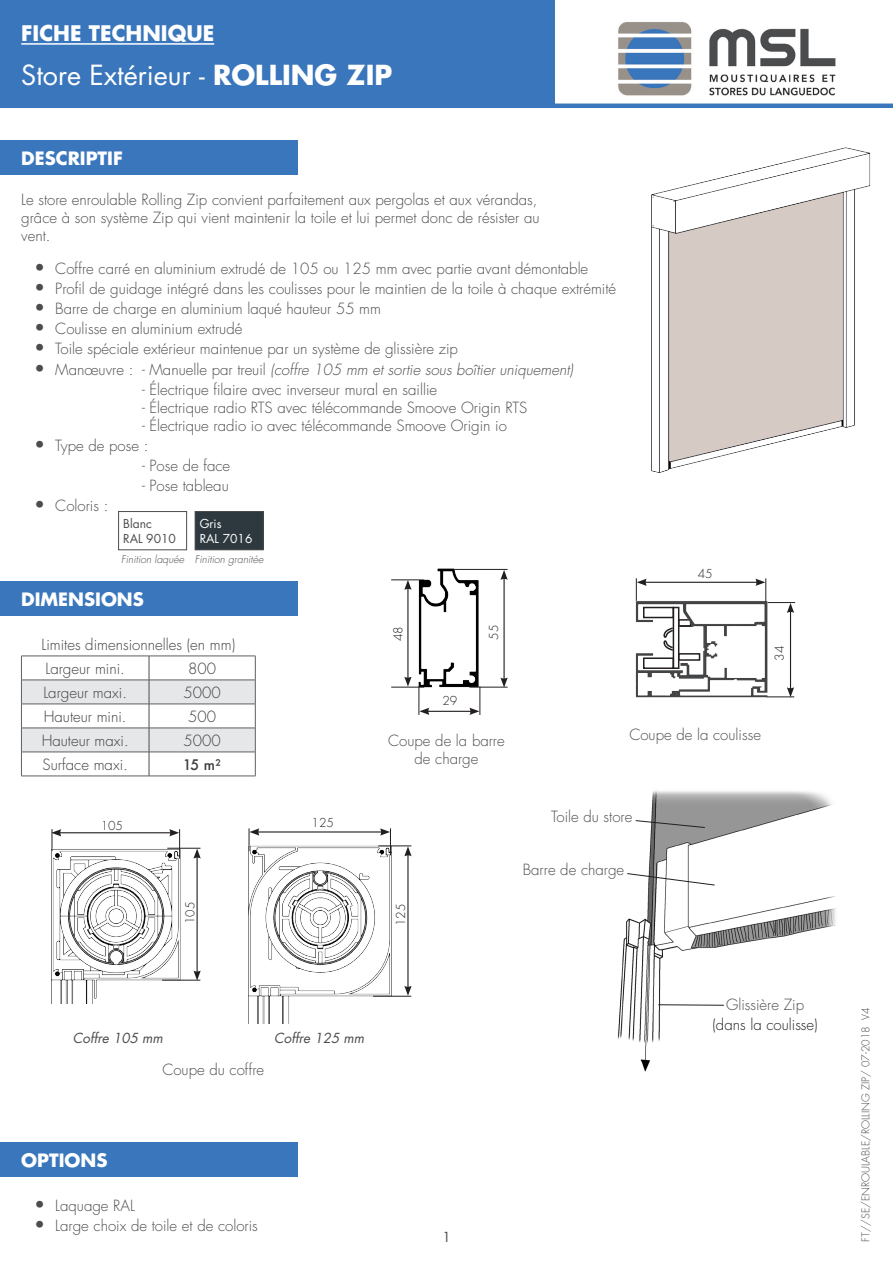
<style>
.page{position:relative;width:893px;height:1263px;background:#fff}
.page>*{position:absolute;margin:0;border:0;box-sizing:border-box;transform-origin:0 0}
.t1{font:27px "Futura LT";color:#fff}
.t2{font:700 21px "Futura";color:#fff}
.t3{font:700 18px "Futura";color:#fff}
.t4{font:300 15px/18px "Futura LT";color:#4b4c4d}
.t5{font:300 15px "Futura LT";color:#3e3e3f}
.t6{font:italic 300 15px "Futura LT";color:#4b4c4d}
.t7{font:300 15px "Futura LT";color:#231f20}
.t8{font:500 14.25px "Futura";color:#3e3e3f}
.Texte_tableau_noir_a{font:italic 13.5px "Futura LT";color:#4b4c4d}
.t9{font:13.5px "Futura LT";color:#4b4c4d}
.Style_de_paragraphe{font:300 12px "Futura LT";color:#231f20}
.t10{font:12px "Futura LT";color:#4b4c4d}
.t11{font:12px "Futura LT";color:#fff}
.t12{font:300 10.5px "Futura LT";color:#4b4c4d}
.Texte_tableau_noir_a-2{font:italic 300 10.5px "Futura LT";color:#4b4c4d}
.s1{font-family:"Futura";font-weight:700}
.s2{font-size:18px}
.s3{font-style:normal;font-size:18px}
.s4{font-style:normal}
</style>
<div class="page">
<div style="left:0;top:581px;width:298px;height:34px;background:#3976bc"></div>
<div style="left:0;top:140px;width:298px;height:34px;background:#3976bc"></div>
<img style="left:618px;top:22px;width:218px;height:74px">
<hr style="left:0;top:104px;width:893px;height:4px;background:#3976bc">
<div style="left:0;top:0;width:555px;height:107px;background:#3976bc"></div>
<div style="left:0;top:1142px;width:298px;height:34px;background:#3976bc"></div>
<img style="left:617px;top:791px;width:219px;height:281px">
<hr style="left:21px;top:43px;width:193px;height:2px;background:#fff">
<img style="left:651px;top:147px;width:220px;height:326px">
<svg style="left:658px;top:1004px;width:67px;height:2px"></svg>
<svg style="left:635px;top:820px;width:71px;height:8px"></svg>
<svg style="left:626px;top:873px;width:89px;height:13px"></svg>
<div style="left:118px;top:511px;width:69px;height:39px;border:1px solid #4b4c4d"></div>
<div style="left:195px;top:511px;width:68px;height:39px;background:#2d393f"></div>
<div style="left:195px;top:511px;width:69px;height:39px;border:1px solid #4b4c4d"></div>
<img style="left:635px;top:592px;width:152px;height:106px">
<hr style="left:644px;top:582px;width:114px;height:1px;background:#231f20">
<svg style="left:636px;top:578px;width:11px;height:24px"></svg>
<hr style="left:790px;top:611px;width:1px;height:79px;background:#231f20">
<svg style="left:755px;top:578px;width:40px;height:35px"></svg>
<svg style="left:767px;top:687px;width:27px;height:10px"></svg>
<hr style="left:454px;top:569px;width:54px;height:1px;background:#231f20">
<hr style="left:391px;top:579px;width:33px;height:1px;background:#231f20">
<img style="left:409px;top:568px;width:84px;height:124px">
<hr style="left:503px;top:577px;width:2px;height:103px;background:#231f20">
<svg style="left:500px;top:570px;width:8px;height:10px"></svg>
<svg style="left:500px;top:677px;width:8px;height:10px"></svg>
<hr style="left:469px;top:687px;width:39px;height:1px;background:#231f20">
<hr style="left:427px;top:711px;width:45px;height:1px;background:#231f20">
<svg style="left:469px;top:687px;width:11px;height:28px"></svg>
<svg style="left:419px;top:687px;width:10px;height:28px"></svg>
<hr style="left:407px;top:587px;width:1px;height:92px;background:#231f20">
<svg style="left:404px;top:580px;width:8px;height:10px"></svg>
<svg style="left:404px;top:677px;width:8px;height:10px"></svg>
<hr style="left:391px;top:687px;width:33px;height:1px;background:#231f20">
<img style="left:51px;top:846px;width:133px;height:158px">
<hr style="left:197px;top:856px;width:1px;height:117px;background:#231f20">
<svg style="left:193px;top:848px;width:8px;height:10px"></svg>
<svg style="left:193px;top:970px;width:8px;height:10px"></svg>
<hr style="left:167px;top:848px;width:33px;height:1px;background:#231f20">
<hr style="left:162px;top:980px;width:38px;height:1px;background:#231f20">
<hr style="left:59px;top:832px;width:113px;height:1px;background:#231f20">
<svg style="left:169px;top:829px;width:11px;height:29px"></svg>
<svg style="left:51px;top:829px;width:10px;height:22px"></svg>
<img style="left:248px;top:844px;width:146px;height:179px">
<hr style="left:407px;top:854px;width:2px;height:134px;background:#231f20">
<svg style="left:404px;top:846px;width:8px;height:10px"></svg>
<svg style="left:404px;top:986px;width:8px;height:10px"></svg>
<hr style="left:378px;top:845px;width:33px;height:1px;background:#231f20">
<hr style="left:373px;top:996px;width:38px;height:1px;background:#231f20">
<hr style="left:257px;top:831px;width:125px;height:1px;background:#231f20">
<svg style="left:380px;top:828px;width:11px;height:27px"></svg>
<svg style="left:249px;top:828px;width:10px;height:23px"></svg>
<hr style="left:21px;top:776px;width:128px;height:1px;background:#606063">
<hr style="left:149px;top:776px;width:106px;height:1px;background:#606063">
<svg style="left:21px;top:656px;width:235px;height:120px"></svg>
<p class="t2" style="left:21px;top:19px;width:194px">FICHE TECHNIQUE</p>
<p class="t1" style="left:21px;top:58px;width:372px">Store Extérieur - <span class="s1">ROLLING ZIP</span></p>
<p class="t3" style="left:21px;top:146px;width:103px">DESCRIPTIF</p>
<p class="t4" style="left:21px;top:191px;width:520px">Le store enroulable Rolling Zip convient parfaitement aux pergolas et aux vérandas, grâce à son système Zip qui vient maintenir la toile et lui permet donc de résister au vent.</p>
<p class="t4" style="left:34px;top:260px;width:556px"><span class="s2">•</span> Coffre carré en aluminium extrudé de 105 ou 125 mm avec partie avant démontable</p>
<p class="t4" style="left:34px;top:280px;width:584px"><span class="s2">•</span> Profil de guidage intégré dans les coulisses pour le maintien de la toile à chaque extrémité</p>
<p class="t4" style="left:34px;top:300px;width:348px"><span class="s2">•</span> Barre de charge en aluminium laqué hauteur 55 mm</p>
<p class="t4" style="left:34px;top:320px;width:210px"><span class="s2">•</span> Coulisse en aluminium extrudé</p>
<p class="t4" style="left:34px;top:340px;width:425px"><span class="s2">•</span> Toile spéciale extérieur maintenue par un système de glissière zip</p>
<p class="t6" style="left:34px;top:360px;width:541px"><span class="s3">•</span> <span class="s4">Manœuvre : - Manuelle par treuil</span> (coffre 105 mm et sortie sous boîtier uniquement)</p>
<p class="t4" style="left:142px;top:381px;width:297px">- Électrique filaire avec inverseur mural en saillie</p>
<p class="t4" style="left:142px;top:399px;width:387px">- Électrique radio RTS avec télécommande Smoove Origin RTS</p>
<p class="t4" style="left:142px;top:417px;width:366px">- Électrique radio io avec télécommande Smoove Origin io</p>
<p class="t4" style="left:34px;top:437px;width:116px"><span class="s2">•</span> Type de pose :</p>
<p class="t4" style="left:142px;top:457px;width:90px">- Pose de face</p>
<p class="t4" style="left:142px;top:477px;width:88px">- Pose tableau</p>
<p class="t4" style="left:34px;top:497px;width:76px"><span class="s2">•</span> Coloris :</p>
<p class="t10" style="left:123px;top:516px;width:30px">Blanc</p>
<p class="t10" style="left:123px;top:531px;width:54px">RAL 9010</p>
<p class="t11" style="left:200px;top:516px;width:23px">Gris</p>
<p class="t11" style="left:200px;top:531px;width:54px">RAL 7016</p>
<p class="Texte_tableau_noir_a-2" style="left:121px;top:553px;width:65px">Finition laquée</p>
<p class="Texte_tableau_noir_a-2" style="left:195px;top:553px;width:70px">Finition granitée</p>
<p class="t3" style="left:21px;top:587px;width:124px">DIMENSIONS</p>
<p class="t5" style="left:41px;top:635px;width:195px">Limites dimensionnelles (en mm)</p>
<p class="t5" style="left:46px;top:659px;width:81px">Largeur mini.</p>
<p class="t5" style="left:188px;top:659px;width:29px">800</p>
<p class="t5" style="left:43px;top:683px;width:85px">Largeur maxi.</p>
<p class="t5" style="left:184px;top:683px;width:39px">5000</p>
<p class="t5" style="left:44px;top:707px;width:84px">Hauteur mini.</p>
<p class="t5" style="left:188px;top:707px;width:29px">500</p>
<p class="t5" style="left:42px;top:731px;width:88px">Hauteur maxi.</p>
<p class="t5" style="left:184px;top:731px;width:39px">5000</p>
<p class="t5" style="left:43px;top:755px;width:87px">Surface maxi.</p>
<p class="t8" style="left:183px;top:755px;width:40px">15 m²</p>
<p class="Style_de_paragraphe" style="left:101px;top:819px;width:24px">105</p>
<p class="Style_de_paragraphe" style="left:183px;top:924px;width:24px;rotate:-90deg">105</p>
<p class="Style_de_paragraphe" style="left:312px;top:815px;width:24px">125</p>
<p class="Style_de_paragraphe" style="left:698px;top:566px;width:16px">45</p>
<p class="Style_de_paragraphe" style="left:391px;top:641px;width:16px;rotate:-90deg">48</p>
<p class="Style_de_paragraphe" style="left:486px;top:640px;width:16px;rotate:-90deg">55</p>
<p class="Style_de_paragraphe" style="left:772px;top:661px;width:16px;rotate:-90deg">34</p>
<p class="Style_de_paragraphe" style="left:442px;top:693px;width:16px">29</p>
<p class="t4" style="left:388px;top:732px;width:118px;text-align:center">Coupe de la barre de charge</p>
<p class="t4" style="left:629px;top:726px;width:133px">Coupe de la coulisse</p>
<p class="Style_de_paragraphe" style="left:394px;top:926px;width:24px;rotate:-90deg">125</p>
<p class="t4" style="left:551px;top:808px;width:83px">Toile du store</p>
<p class="t4" style="left:523px;top:861px;width:103px">Barre de charge</p>
<p class="Texte_tableau_noir_a" style="left:73px;top:1029px;width:92px">Coffre 105 mm</p>
<p class="t4" style="left:162px;top:1061px;width:103px">Coupe du coffre</p>
<p class="Texte_tableau_noir_a" style="left:274px;top:1029px;width:92px">Coffre 125 mm</p>
<p class="t4" style="left:726px;top:996px;width:80px">Glissière Zip</p>
<p class="t7" style="left:712px;top:1015px;width:107px">(dans la coulisse)</p>
<p class="t3" style="left:21px;top:1148px;width:88px">OPTIONS</p>
<p class="t4" style="left:34px;top:1197px;width:103px"><span class="s2">•</span> Laquage RAL</p>
<p class="t4" style="left:34px;top:1217px;width:225px"><span class="s2">•</span> Large choix de toile et de coloris</p>
<p class="t9" style="left:442px;top:1228px;width:10px">1</p>
<p class="t12" style="left:859px;top:1242px;width:236px;rotate:-90deg">FT//SE/ENROULABLE/ROLLING ZIP/ 07-2018 V4</p>
</div>
